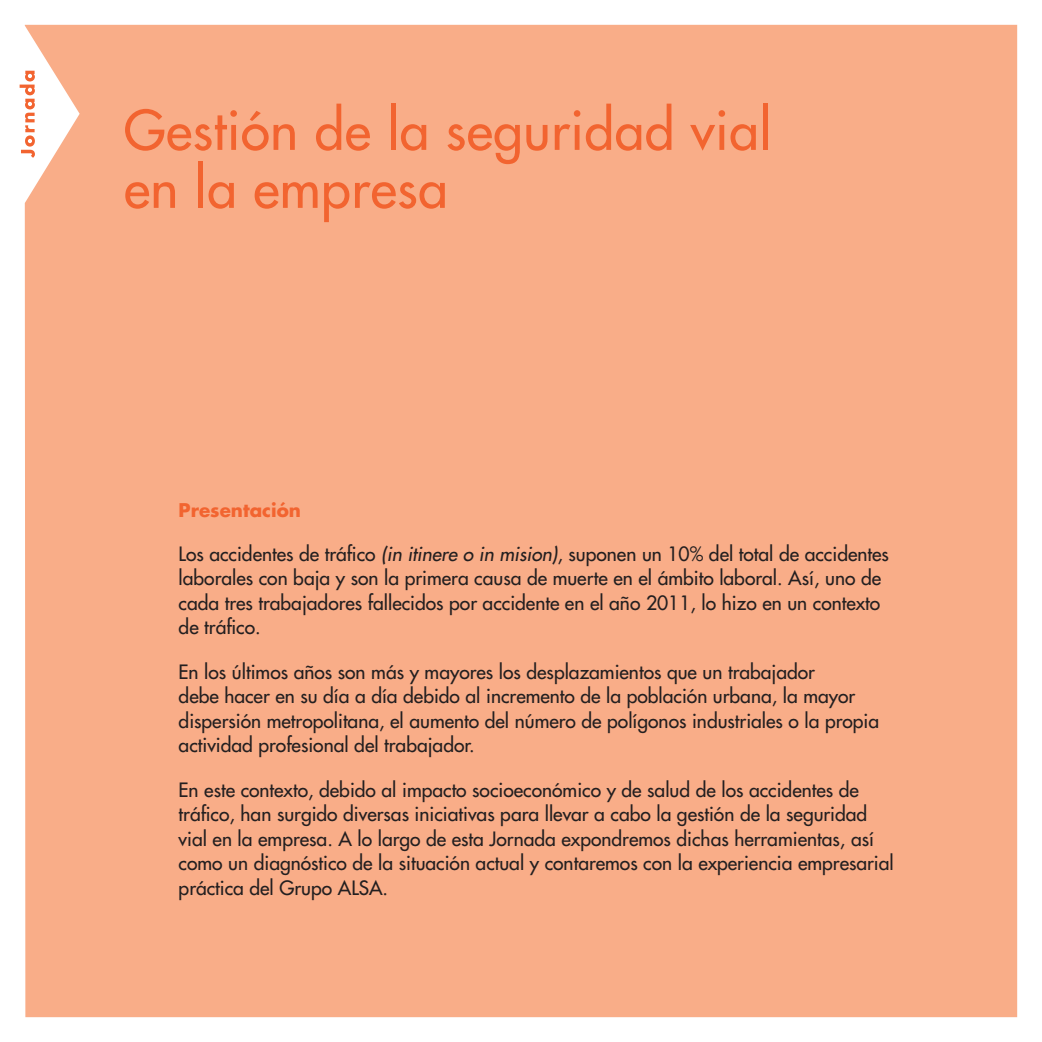
<style>
.page{position:relative;width:1042px;height:1042px;background:#fff}
.page>*{position:absolute;margin:0;border:0;box-sizing:border-box;transform-origin:0 0}
.t1{font:53.2px/57.9px "Futura";letter-spacing:.01em;color:#f26430}
.t2{font:19.25px/24.5px "Futura";color:#231f20}
.t3{font:700 18.38px "Futura";color:#f26430}
.s1{font-style:italic}
</style>
<div class="page">
<div style="left:25px;top:25px;width:992px;height:992px;background:#f9ad88"></div>
<svg style="left:20px;top:71px;width:15px;height:87px"></svg>
<p class="t1" style="left:124px;top:101px;width:649px">Gestión de la seguridad vial en la empresa</p>
<p class="t3" style="left:179px;top:497px;width:124px">Presentación</p>
<p class="t2" style="left:179px;top:541px;width:712px">Los accidentes de tráfico <span class="s1">(in itinere o in mision)</span>, suponen un 10% del total de accidentes laborales con baja y son la primera causa de muerte en el ámbito laboral. Así, uno de cada tres trabajadores fallecidos por accidente en el año 2011, lo hizo en un contexto de tráfico.</p>
<p class="t2" style="left:179px;top:659px;width:702px">En los últimos años son más y mayores los desplazamientos que un trabajador<br>debe hacer en su día a día debido al incremento de la población urbana, la mayor dispersión metropolitana, el aumento del número de polígonos industriales o la propia actividad profesional del trabajador.</p>
<p class="t2" style="left:179px;top:777px;width:717px">En este contexto, debido al impacto socioeconómico y de salud de los accidentes de tráfico, han surgido diversas iniciativas para llevar a cabo la gestión de la seguridad vial en la empresa. A lo largo de esta Jornada expondremos dichas herramientas, así como un diagnóstico de la situación actual y contaremos con la experiencia empresarial práctica del Grupo ALSA.</p>
</div>
